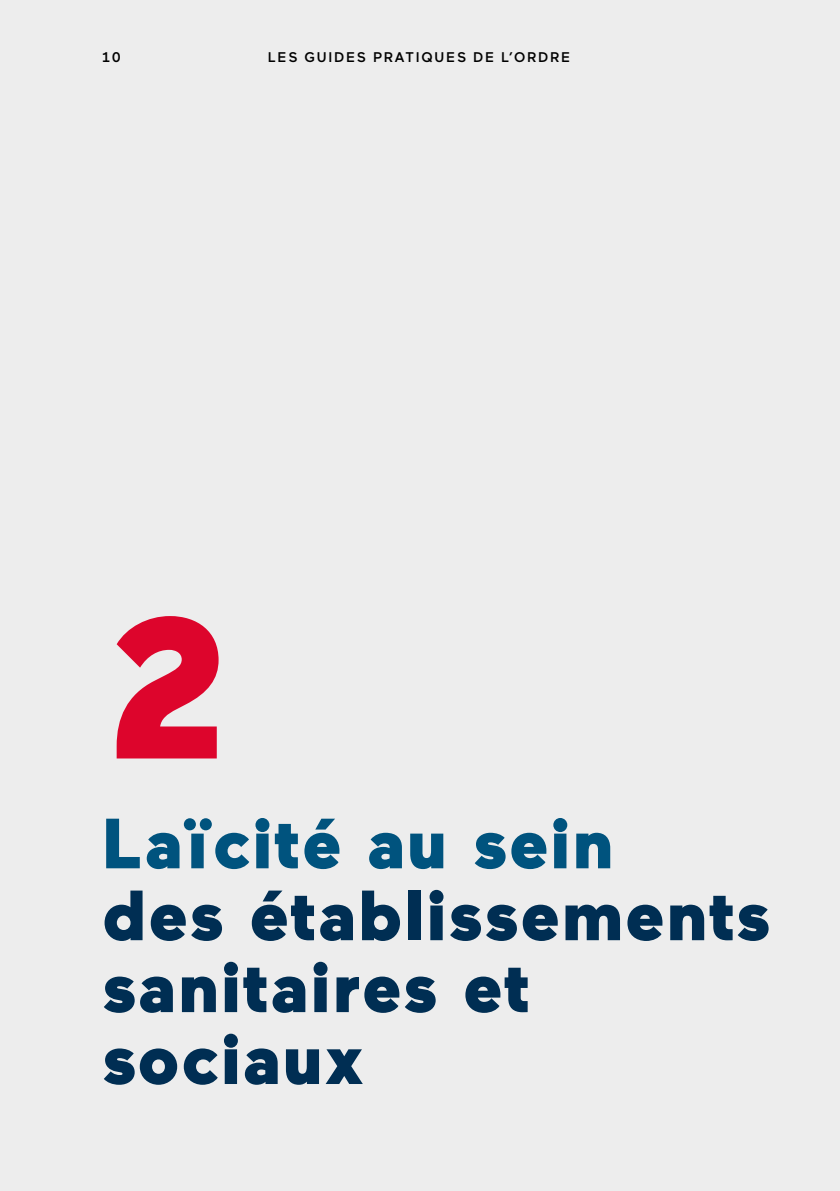
<style>
.page{position:relative;width:840px;height:1191px;background:#fff}
.page>*{position:absolute;margin:0;border:0;box-sizing:border-box;transform-origin:0 0}
.t1{font:900 200px "Maax";color:#dd052c}
.t2{font:900 70.8px/71.8px "Maax";letter-spacing:.025em;color:#002e53}
.t3{font:500 14px "Maax";letter-spacing:.125em;color:#000}
.s1{color:#00537e}
</style>
<div class="page">
<div style="left:0;top:0;width:839px;height:1191px;background:#ededed"></div>
<p class="t3" style="left:102px;top:49px;width:20px">10</p>
<p class="t3" style="left:268px;top:49px;width:304px">LES GUIDES PRATIQUES DE L’ORDRE</p>
<p class="t1" style="left:104px;top:576px;width:129px">2</p>
<p class="t2" style="left:102px;top:808px;width:669px"><span class="s1">Laïcité au sein<br></span>des établissements sanitaires et sociaux</p>
</div>
